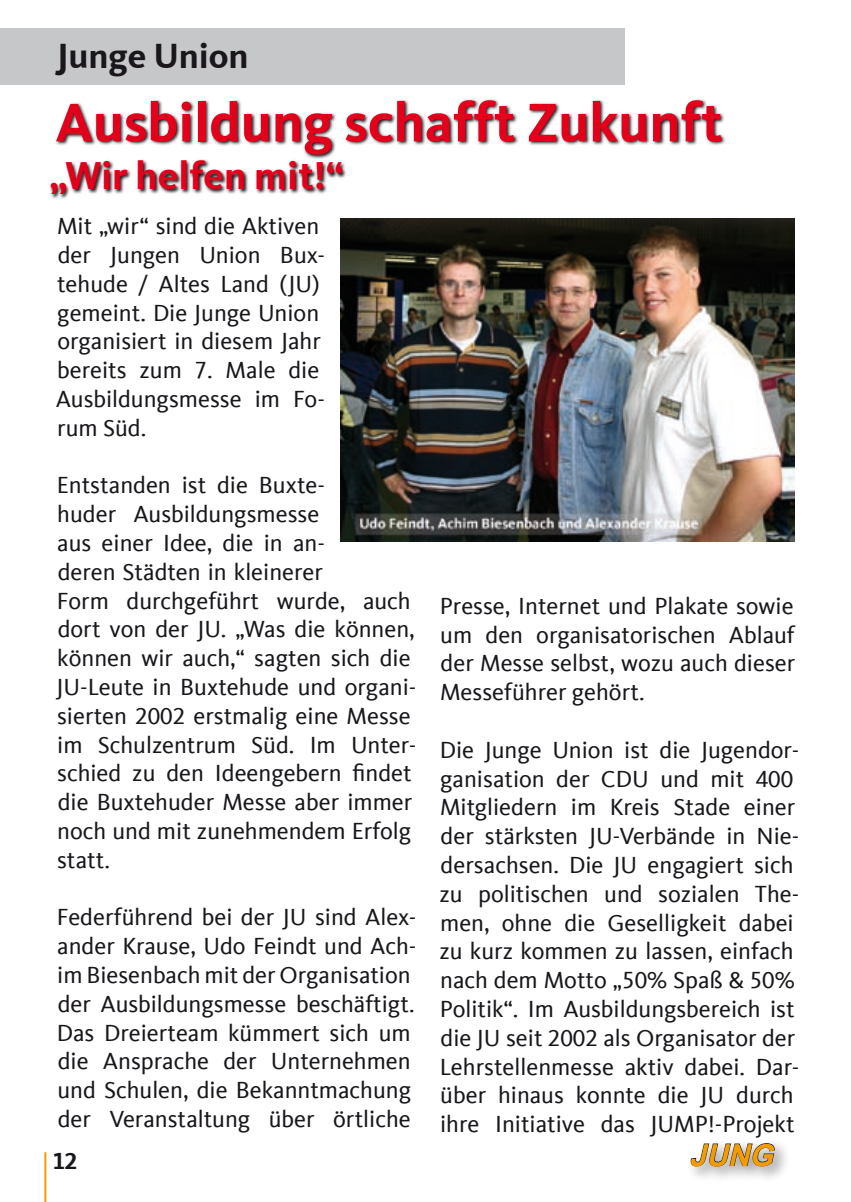
<style>
.page{position:relative;width:851px;height:1202px;background:#fff}
.page>*{position:absolute;margin:0;border:0;box-sizing:border-box;transform-origin:0 0}
.t1{font:700 56px "CDU Kievit Tab";color:#e2001a}
.t2{font:700 40px "CDU Kievit Tab";color:#e2001a}
.t3{font:700 36px "CDU Kievit Tab";color:#1a171c}
.t4{font:italic 700 30px "Arial";color:#f49b00}
.t5{font:24px/28.8px "CDU Kievit Tab";color:#1a171c}
.t6{font:700 24px "CDU Kievit Tab";color:#1a171c}
</style>
<div class="page">
<div style="left:684px;top:1137px;width:108px;height:47px;background:#1a171c;opacity:.5"></div>
<svg style="left:690px;top:1143px;width:85px;height:24px"></svg>
<hr style="left:44px;top:1152px;width:2px;height:50px;background:#f49b00">
<div style="left:0;top:28px;width:624px;height:57px;background:#c6c7c9"></div>
<svg style="left:50px;top:99px;width:676px;height:100px"></svg>
<img style="left:340px;top:218px;width:454px;height:323px">
<h3 class="t3" style="left:57px;top:34px;width:193px">Junge Union</h3>
<h1 class="t1" style="left:55px;top:90px;width:669px">Ausbildung schafft Zukunft</h1>
<h2 class="t2" style="left:50px;top:152px;width:295px">„Wir helfen mit!“</h2>
<p class="t5" style="left:56px;top:212px;width:270px">Mit „wir“ sind die Aktiven der Jungen Union Bux&shy;tehude / Altes Land (JU) gemeint. Die Junge Union organisiert in diesem Jahr bereits zum 7. Male die<br>Ausbildungsmesse im Fo&shy;rum Süd.</p>
<p class="t5" style="left:56px;top:471px;width:361px">Entstanden ist die Buxte-<br>huder Ausbildungsmesse<br>aus einer Idee, die in an-<br>deren Städten in kleinerer<br>Form durchgeführt wurde, auch dort von der JU. „Was die können, können wir auch,“ sagten sich die<br>JU-Leute in Buxtehude und organi&shy;sierten 2002 erstmalig eine Messe im Schulzentrum Süd. Im Unter&shy;schied zu den Ideengebern findet die Buxtehuder Messe aber immer noch und mit zunehmendem Erfolg statt.</p>
<p class="t5" style="left:57px;top:903px;width:361px">Federführend bei der JU sind Alex&shy;ander Krause, Udo Feindt und Ach&shy;im Biesenbach mit der Organisation der Ausbildungsmesse beschäftigt.<br>Das Dreierteam kümmert sich um die Ansprache der Unternehmen und Schulen, die Bekanntmachung der Veranstaltung über örtliche</p>
<p class="t5" style="left:440px;top:592px;width:357px;text-align:justify">Presse, Internet und Plakate sowie um den organisatorischen Ablauf der Messe selbst, wozu auch dieser Messeführer gehört.</p>
<p class="t5" style="left:439px;top:736px;width:361px">Die Junge Union ist die Jugendor&shy;ganisation der CDU und mit 400<br>Mitgliedern im Kreis Stade einer der stärksten JU-Verbände in Nie&shy;dersachsen. Die JU engagiert sich zu politischen und sozialen The&shy;men, ohne die Geselligkeit dabei zu kurz kommen zu lassen, einfach nach dem Motto „50% Spaß &amp; 50% Politik“. Im Ausbildungsbereich ist die JU seit 2002 als Organisator der Lehrstellenmesse aktiv dabei. Dar&shy;über hinaus konnte die JU durch ihre Initiative das JUMP!-Projekt</p>
<p class="t6" style="left:52px;top:1147px;width:25px">12</p>
<p class="t4" style="left:689px;top:1135px;width:94px">JUNG</p>
</div>
